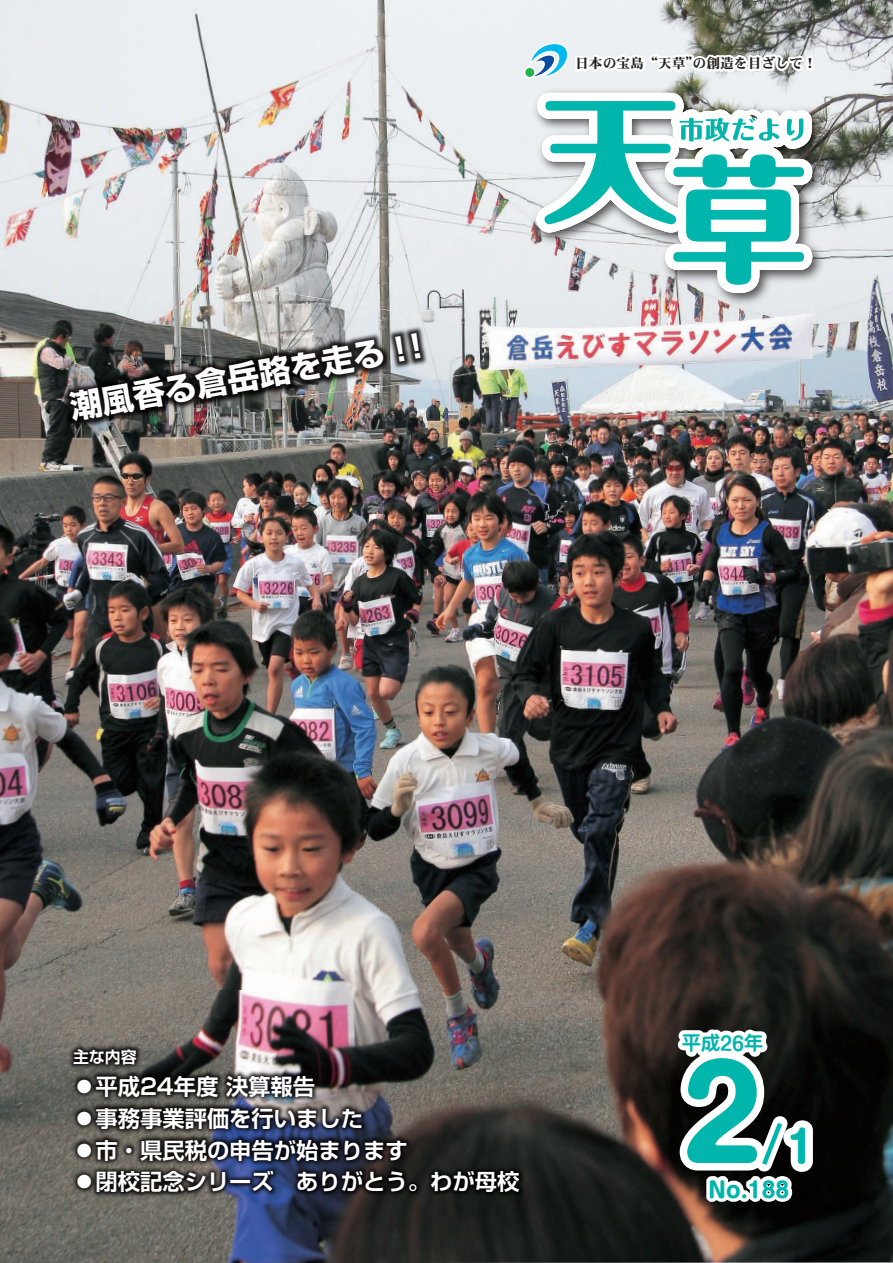
<style>
.page{position:relative;width:893px;height:1263px;background:#fff}
.page>*{position:absolute;margin:0;border:0;box-sizing:border-box;transform-origin:0 0}
.t1{font:700 125.25px "Shin M Go Pro";color:#00b5ac}
.t2{font:700 42.45px "Shin M Go Pro";color:#00b5ac}
.t3{font:700 31.95px "Shin Go Pro";color:#fff}
.t4{font:700 22.35px "Shin Go Pro De";color:#fff}
.t5{font:700 21.3px "Shin M Go Pro";color:#00b5ac}
.t6{font:700 19.2px "Shin M Go Pro De";color:#00b5ac}
.t7{font:700 15.9px "Shin Go Pro De";color:#fff}
.t8{font:13.8px "DFHS Mincho Std W9";color:#231f20}
</style>
<div class="page">
<img style="left:0;top:0;width:893px;height:1263px">
<div style="left:524px;top:66px;width:12px;height:12px;border:3px solid #fff;border-radius:50%"></div>
<div style="left:525px;top:68px;width:9px;height:9px;background:#23b24b;border-radius:50%"></div>
<img style="left:15px;top:990px;width:565px;height:273px">
<img style="left:5px;top:267px;width:485px;height:218px">
<img style="left:528px;top:84px;width:301px;height:226px">
<svg style="left:528px;top:0;width:294px;height:301px"></svg>
<svg style="left:672px;top:1022px;width:148px;height:203px"></svg>
<h3 class="t3" style="left:66px;top:382px;width:368px;rotate:-10deg">潮風香る倉岳路を走る！！</h3>
<p class="t8" style="left:575px;top:56px;width:243px">日本の宝島“天草”の創造を目ざして！</p>
<p class="t7" style="left:73px;top:1044px;width:65px">主な内容</p>
<p class="t4" style="left:73px;top:1068px;width:244px">●平成24年度 決算報告</p>
<p class="t4" style="left:73px;top:1100px;width:292px">●事務事業評価を行いました</p>
<p class="t4" style="left:73px;top:1132px;width:336px">●市・県民税の申告が始まります</p>
<p class="t4" style="left:73px;top:1163px;width:448px">●閉校記念シリーズ　ありがとう。わが母校</p>
<p class="t6" style="left:682px;top:1027px;width:83px">平成26年</p>
<h1 class="t1" style="left:681px;top:1013px;width:83px">2</h1>
<h2 class="t2" style="left:787px;top:1113px;width:29px">1</h2>
<p class="t5" style="left:708px;top:1172px;width:83px">No.188</p>
</div>
